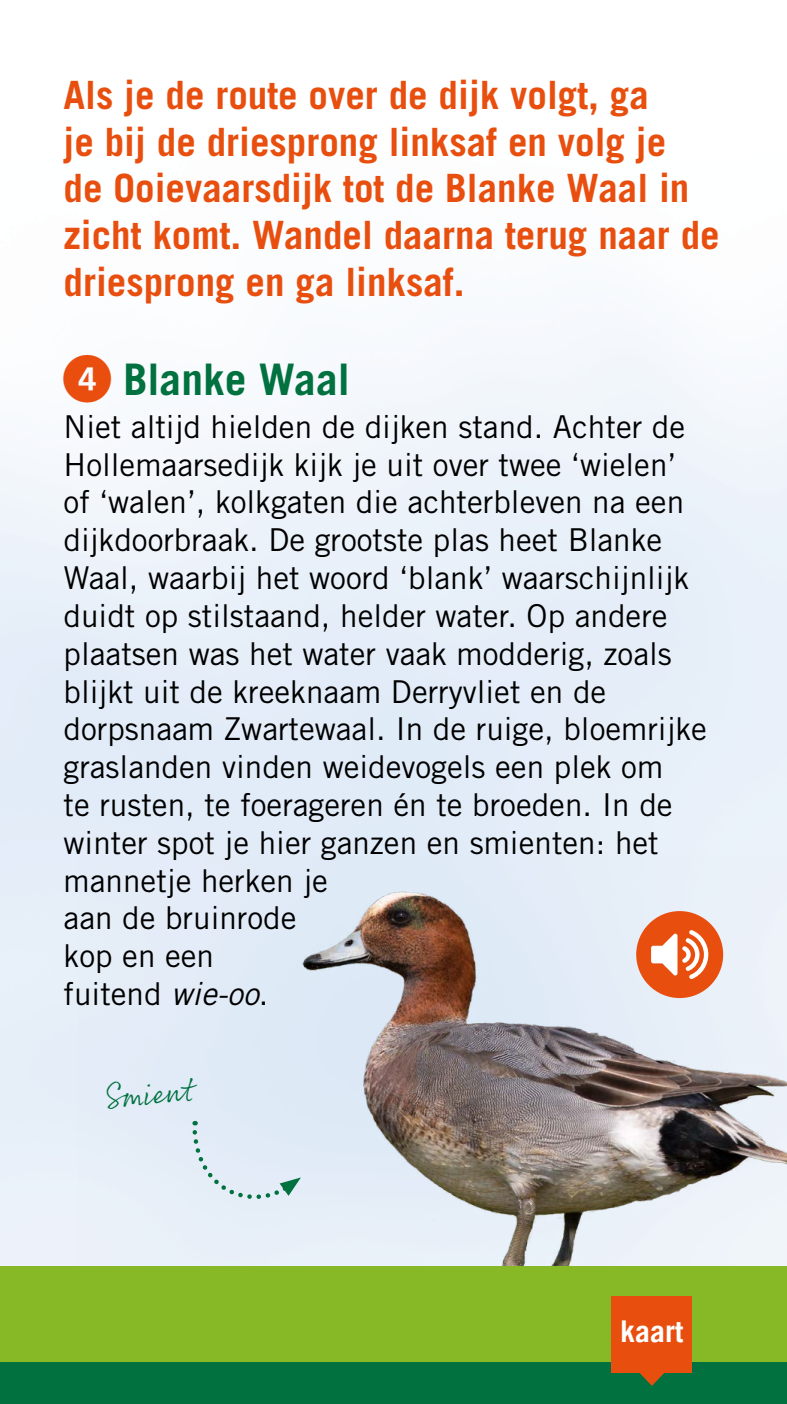
<style>
.page{position:relative;width:787px;height:1404px;background:#fff}
.page>*{position:absolute;margin:0;border:0;box-sizing:border-box;transform-origin:0 0}
.t1{font:700 43.5px "Trade Gothic LT Std";color:#00713f}
.t2{font:700 39px/46.8px "Trade Gothic LT Std";color:#e84f0f}
.t3{font:31.5px/37.8px "Trade Gothic LT Std";color:#000}
.t4{font:31.5px "Rollerscript Smooth";color:#00713f}
.t5{font:700 30px "Trade Gothic LT";color:#fff}
.s1{font-family:"DDI Ziffern Kreis";font-weight:400;font-size:48px;color:#e94e0f}
.s2{font-style:italic}
</style>
<div class="page">
<img style="left:79px;top:855px;width:708px;height:411px">
<div style="left:0;top:1361px;width:787px;height:42px;background:#00713f"></div>
<div style="left:0;top:1266px;width:787px;height:95px;background:#87b826"></div>
<div style="left:611px;top:1296px;width:81px;height:76px;background:#e84f0f"></div>
<svg style="left:639px;top:1372px;width:25px;height:13px"></svg>
<div style="left:190px;top:1120px;width:111px;height:91px;background:#e3ecf7"></div>
<div style="left:636px;top:911px;width:87px;height:86px;background:#e84f0f;border-radius:50%"></div>
<svg style="left:651px;top:930px;width:57px;height:48px"></svg>
<p class="t2" style="left:64px;top:71px;width:657px">Als je de route over de dijk volgt, ga<br>je bij de driesprong linksaf en volg je<br>de Ooievaarsdijk tot de Blanke Waal in zicht komt. Wandel daarna terug naar de driesprong en ga linksaf.</p>
<h1 class="t1" style="left:64px;top:353px;width:288px"><span class="s1">4</span> Blanke Waal</h1>
<p class="t3" style="left:64px;top:407px;width:645px">Niet altijd hielden de dijken stand. Achter de Hollemaarsedijk kijk je uit over twee ‘wielen’ of ‘walen’, kolkgaten die achterbleven na een dijkdoorbraak. De grootste plas heet Blanke Waal, waarbij het woord ‘blank’ waarschijnlijk duidt op stilstaand, helder water. Op andere plaatsen was het water vaak modderig, zoals blijkt uit de kreeknaam Derryvliet en de dorpsnaam Zwartewaal. In de ruige, bloemrijke graslanden vinden weidevogels een plek om<br>te rusten, te foerageren én te broeden. In de winter spot je hier ganzen en smienten: het mannetje herken je<br>aan de bruinrode<br>kop en een<br>fuitend <span class="s2">wie-oo</span>.</p>
<p class="t4" style="left:102px;top:1078px;width:90px;rotate:-6deg">S mient</p>
<p class="t5" style="left:620px;top:1313px;width:65px">kaart</p>
</div>
